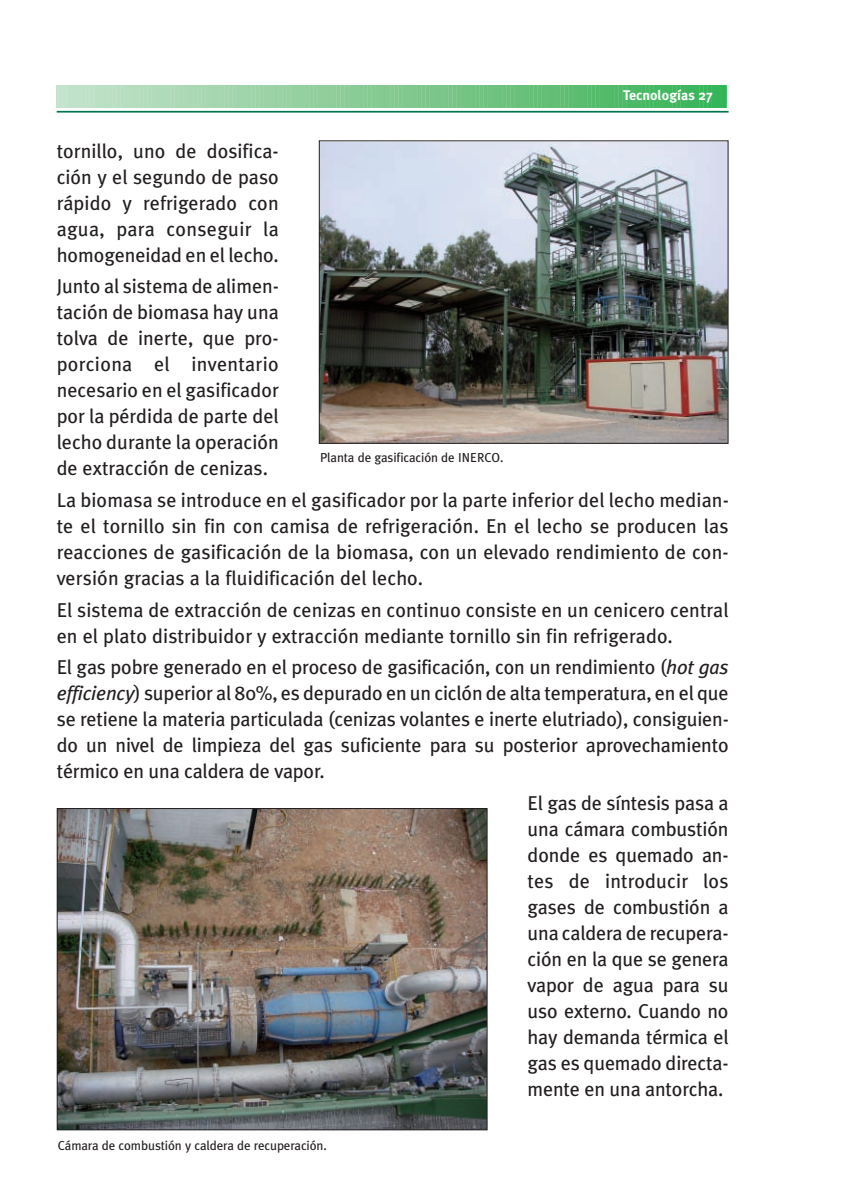
<style>
.page{position:relative;width:842px;height:1191px;background:#fff}
.page>*{position:absolute;margin:0;border:0;box-sizing:border-box;transform-origin:0 0}
.t1{font:20px/26px "Meta Plus";color:#231f20;text-align:justify}
.t2{font:700 14px "Meta Plus";letter-spacing:.005em;color:#fff}
.t3{font:13px "Meta Plus";letter-spacing:-.01em;color:#231f20}
.s1{font-style:italic}
</style>
<div class="page">
<svg style="left:57px;top:85px;width:668px;height:23px;background:#82ca92"></svg>
<hr style="left:57px;top:111px;width:672px;height:2px;background:#00754f">
<img style="left:321px;top:143px;width:406px;height:299px">
<div style="left:319px;top:140px;width:410px;height:304px;border:1px solid #231f20"></div>
<img style="left:59px;top:810px;width:427px;height:318px">
<div style="left:57px;top:808px;width:431px;height:322px;border:1px solid #231f20"></div>
<p class="t2" style="left:623px;top:87px;width:91px">Tecnologías 27</p>
<p class="t1" style="left:57px;top:138px;width:224px">tornillo, uno de dosifica&shy;ción y el segundo de paso rápido y refrigerado con agua, para conseguir la homogeneidad en el lecho.</p>
<p class="t1" style="left:57px;top:273px;width:224px">Junto al sistema de alimen&shy;tación de biomasa hay una tolva de inerte, que pro&shy;porciona el inventario necesario en el gasificador por la pérdida de parte del lecho durante la operación de extracción de cenizas.</p>
<p class="t1" style="left:57px;top:487px;width:674px">La biomasa se introduce en el gasificador por la parte inferior del lecho median&shy;te el tornillo sin fin con camisa de refrigeración. En el lecho se producen las reacciones de gasificación de la biomasa, con un elevado rendimiento de con&shy;versión gracias a la fluidificación del lecho.</p>
<p class="t1" style="left:57px;top:597px;width:673px">El sistema de extracción de cenizas en continuo consiste en un cenicero central</p>
<p class="t1" style="left:57px;top:620px;width:673px;line-height:31.6px">en el plato distribuidor y extracción mediante tornillo sin fin refrigerado.<br>El gas pobre generado en el proceso de gasificación, con un rendimiento (<span class="s1">hot gas</span></p>
<p class="t1" style="left:57px;top:680px;width:674px"><span class="s1">efficiency</span>) superior al 80%, es depurado en un ciclón de alta temperatura, en el que se retiene la materia particulada (cenizas volantes e inerte elutriado), consiguien&shy;do un nivel de limpieza del gas suficiente para su posterior aprovechamiento térmico en una caldera de vapor.</p>
<p class="t1" style="left:528px;top:790px;width:203px">El gas de síntesis pasa a una cámara combustión donde es quemado an&shy;tes de introducir los gases de combustión a una caldera de recupera&shy;ción en la que se genera vapor de agua para su uso externo. Cuando no hay demanda térmica el gas es quemado directa&shy;mente en una antorcha.</p>
<p class="t3" style="left:320px;top:450px;width:185px">Planta de gasificación de INERCO.</p>
<p class="t3" style="left:58px;top:1137px;width:270px">Cámara de combustión y caldera de recuperación.</p>
</div>
